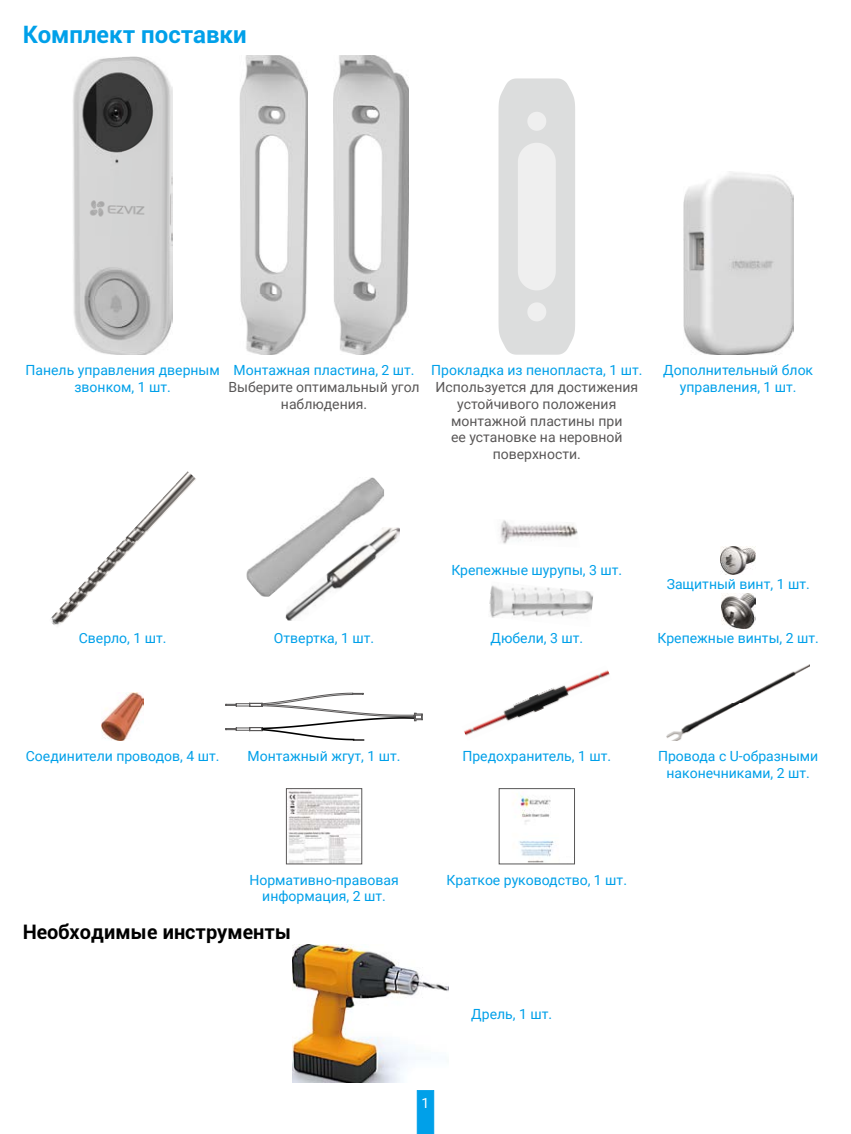
<style>
.page{position:relative;width:851px;height:1134px;background:#fff}
.page>*{position:absolute;margin:0;border:0;box-sizing:border-box;transform-origin:0 0}
.t1{font:700 24px "Roboto";color:#00a0e9}
.t2{font:700 20px "Roboto";color:#000}
.t3{font:14px/16.8px "Roboto";color:#00a0e9;text-align:center}
.t4{font:14px/16.8px "Roboto";color:#595757;text-align:center}
.t5{font:14px "Roboto";color:#fff}
</style>
<div class="page">
<svg style="left:417px;top:1090px;width:17px;height:44px"></svg>
<img style="left:73px;top:57px;width:100px;height:298px">
<img style="left:239px;top:55px;width:69px;height:300px">
<img style="left:333px;top:55px;width:75px;height:300px">
<svg style="left:498px;top:78px;width:77px;height:277px"></svg>
<img style="left:683px;top:171px;width:110px;height:184px">
<img style="left:51px;top:471px;width:145px;height:154px">
<img style="left:246px;top:477px;width:138px;height:120px">
<img style="left:286px;top:527px;width:114px;height:94px">
<img style="left:500px;top:520px;width:78px;height:24px">
<img style="left:489px;top:585px;width:104px;height:33px">
<img style="left:720px;top:547px;width:35px;height:27px">
<img style="left:721px;top:594px;width:34px;height:34px">
<img style="left:102px;top:693px;width:42px;height:48px">
<svg style="left:225px;top:693px;width:197px;height:48px"></svg>
<img style="left:464px;top:670px;width:146px;height:66px">
<img style="left:666px;top:665px;width:143px;height:76px">
<img style="left:288px;top:790px;width:72px;height:72px">
<div style="left:286px;top:788px;width:76px;height:76px;border:1px solid #595757"></div>
<img style="left:513px;top:794px;width:41px;height:68px">
<div style="left:499px;top:788px;width:75px;height:76px;border:1px solid #585757"></div>
<img style="left:292px;top:945px;width:156px;height:138px">
<h1 class="t1" style="left:23px;top:18px;width:225px">Комплект поставки</h1>
<p class="t3" style="left:26px;top:361px;width:196px">Панель управления дверным звонком, 1 шт.</p>
<p class="t3" style="left:233px;top:361px;width:182px">Монтажная пластина, 2 шт.</p>
<p class="t4" style="left:228px;top:378px;width:193px">Выберите оптимальный угол наблюдения.</p>
<p class="t3" style="left:431px;top:361px;width:213px">Прокладка из пенопласта, 1 шт.</p>
<p class="t4" style="left:435px;top:378px;width:204px">Используется для достижения устойчивого положения монтажной пластины при<br>ее установке на неровной поверхности.</p>
<p class="t3" style="left:663px;top:361px;width:151px">Дополнительный блок управления, 1 шт.</p>
<p class="t3" style="left:79px;top:629px;width:89px">Сверло, 1 шт.</p>
<p class="t3" style="left:274px;top:629px;width:102px">Отвертка, 1 шт.</p>
<p class="t3" style="left:451px;top:561px;width:172px">Крепежные шурупы, 3 шт.</p>
<p class="t3" style="left:490px;top:629px;width:94px">Дюбели, 3 шт.</p>
<p class="t3" style="left:666px;top:575px;width:144px">Защитный винт, 1 шт.</p>
<p class="t3" style="left:657px;top:629px;width:163px">Крепежные винты, 2 шт.</p>
<p class="t3" style="left:26px;top:747px;width:195px">Соединители проводов, 4 шт.</p>
<p class="t3" style="left:247px;top:747px;width:154px">Монтажный жгут, 1 шт.</p>
<p class="t3" style="left:462px;top:747px;width:150px">Предохранитель, 1 шт.</p>
<p class="t3" style="left:658px;top:747px;width:162px">Провода с U-образными наконечниками, 2 шт.</p>
<p class="t3" style="left:249px;top:871px;width:151px">Нормативно-правовая информация, 2 шт.</p>
<p class="t3" style="left:446px;top:871px;width:182px">Краткое руководство, 1 шт.</p>
<h2 class="t2" style="left:23px;top:918px;width:270px">Необходимые инструменты</h2>
<p class="t5" style="left:421px;top:1093px;width:9px">1</p>
<p class="t3" style="left:471px;top:1005px;width:82px">Дрель, 1 шт.</p>
</div>
